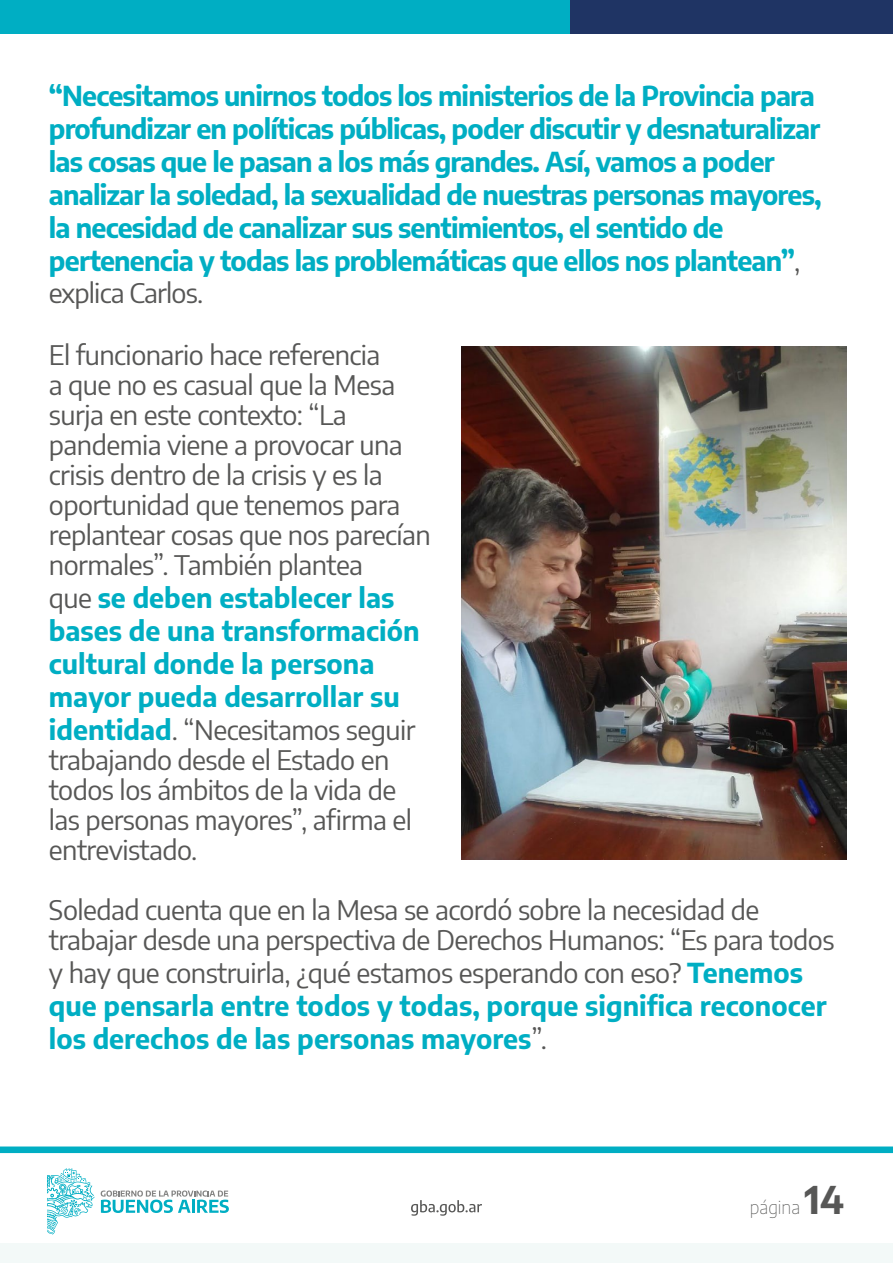
<style>
.page{position:relative;width:893px;height:1263px;background:#fff}
.page>*{position:absolute;margin:0;border:0;box-sizing:border-box;transform-origin:0 0}
.t1{font:27px/30px "Encode Sans";letter-spacing:-.02em;color:#575756}
.t2{font:700 27px/32.7px "Encode Sans";letter-spacing:-.03em;color:#00aec3}
.t3{font:700 27px/33px "Encode Sans";color:#00aec3}
.t4{font:100 18px "Encode Sans";color:#575756}
.s1{font-weight:400;color:#575756}
.s2{font-weight:700;font-size:37.5px}
</style>
<div class="page">
<div style="left:570px;top:0;width:323px;height:33px;background:#1f3464"></div>
<div style="left:0;top:0;width:570px;height:33px;background:#00aec3"></div>
<svg style="left:0;top:1146px;width:893px;height:67px"></svg>
<svg style="left:101px;top:1190px;width:128px;height:23px"></svg>
<svg style="left:47px;top:1168px;width:47px;height:67px"></svg>
<svg style="left:411px;top:1200px;width:71px;height:16px"></svg>
<div style="left:0;top:1243px;width:893px;height:20px;background:#f3f9f8"></div>
<img style="left:461px;top:346px;width:385px;height:513px">
<p class="t2" style="left:49px;top:78px;width:774px">“Necesitamos unirnos todos los ministerios de la Provincia para profundizar en políticas públicas, poder discutir y desnaturalizar las cosas que le pasan a los más grandes. Así, vamos a poder analizar la soledad, la sexualidad de nuestras personas mayores, la necesidad de canalizar sus sentimientos, el sentido de pertenencia y todas las problemáticas que ellos nos plantean”<span class="s1">, explica Carlos.</span></p>
<p class="t1" style="left:49px;top:338px;width:383px">El funcionario hace referencia<br>a que no es casual que la Mesa surja en este contexto: “La pandemia viene a provocar una crisis dentro de la crisis y es la oportunidad que tenemos para replantear cosas que nos parecían normales”. También plantea</p>
<p class="t3" style="left:49px;top:579px;width:372px"><span class="s1">que</span> se deben establecer las bases de una transformación cultural donde la persona mayor pueda desarrollar su identidad<span class="s1">. “Necesitamos seguir</span></p>
<p class="t1" style="left:49px;top:743px;width:365px">trabajando desde el Estado en todos los ámbitos de la vida de las personas mayores”, afirma el entrevistado.</p>
<p class="t1" style="left:49px;top:893px;width:787px">Soledad cuenta que en la Mesa se acordó sobre la necesidad de trabajar desde una perspectiva de Derechos Humanos: “Es para todos</p>
<p class="t3" style="left:49px;top:954px;width:779px"><span class="s1">y hay que construirla, ¿qué estamos esperando con eso?</span> Tenemos que pensarla entre todos y todas, porque significa reconocer los derechos de las personas mayores<span class="s1">”.</span></p>
<p class="t4" style="left:750px;top:1195px;width:96px">página <span class="s2">14</span></p>
</div>
